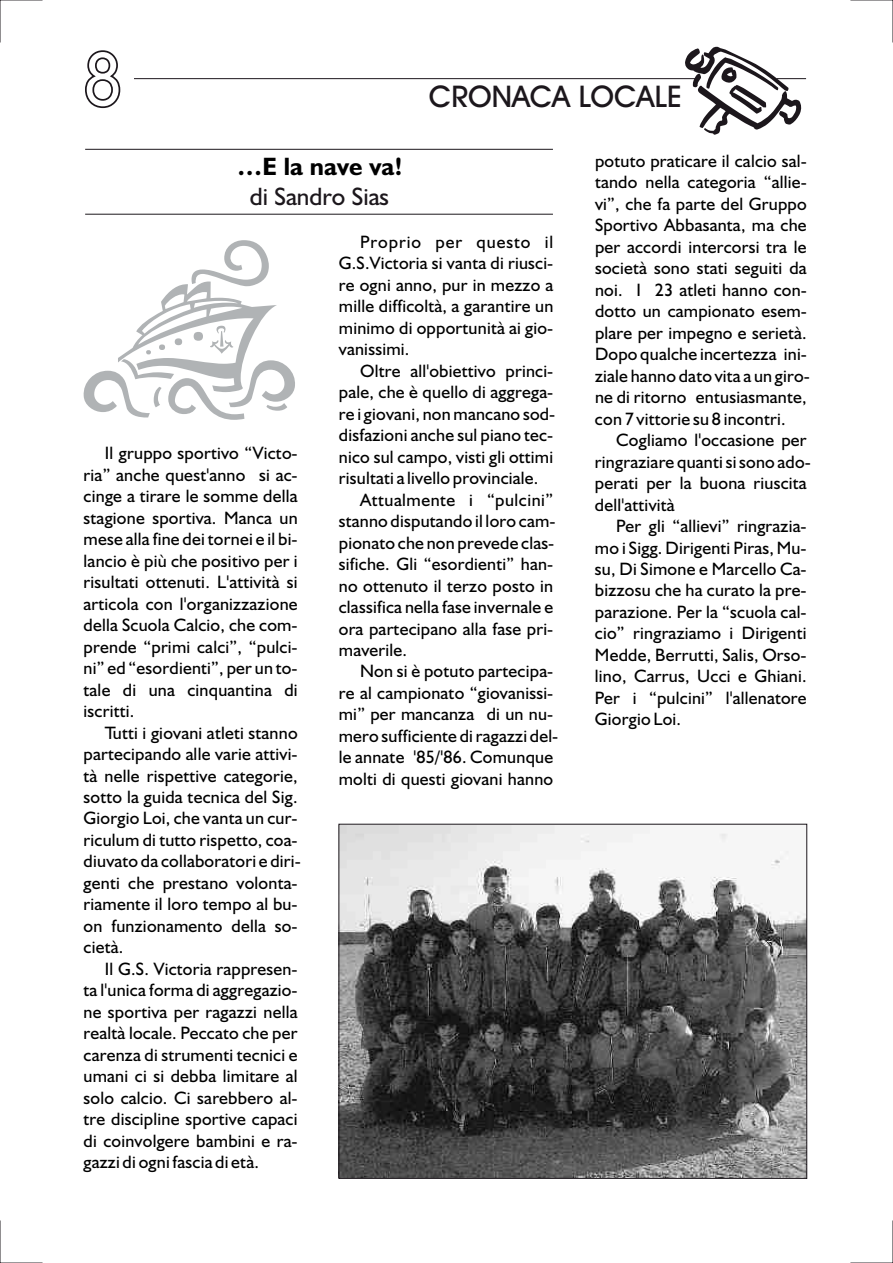
<style>
.page{position:relative;width:893px;height:1263px;background:#fff}
.page>*{position:absolute;margin:0;border:0;box-sizing:border-box;transform-origin:0 0}
.t1{font:500 30px "Avant Garde IT Cby BT";color:#1c171c}
.t2{font:25.2px "Humanist 521 BT";color:#1c171c}
.t3{font:700 25.2px "Humanist 521 BT";color:#000}
.t4{font:18px/21.5px "Humanist 521 BT";letter-spacing:.015em;color:#000;text-align:justify}
</style>
<div class="page">
<hr style="left:85px;top:149px;width:468px;height:1px;background:#1c171c">
<hr style="left:85px;top:214px;width:468px;height:1px;background:#1c171c">
<svg style="left:685px;top:47px;width:117px;height:88px"></svg>
<img style="left:340px;top:826px;width:465px;height:351px">
<svg style="left:83px;top:240px;width:212px;height:180px"></svg>
<h1 class="t1" style="left:429px;top:84px;width:255px">CRONACA LOCALE</h1>
<h2 class="t3" style="left:237px;top:156px;width:167px">…E la nave va!</h2>
<h2 class="t2" style="left:250px;top:186px;width:141px">di Sandro Sias</h2>
<p class="t4" style="left:84px;top:444px;width:216px;text-indent:21px">Il gruppo sportivo “Victo&shy;ria” anche quest'anno si ac&shy;cinge a tirare le somme della stagione sportiva. Manca un mese alla fine dei tornei e il bi&shy;lancio è più che positivo per i risultati ottenuti. L'attività si articola con l'organizzazione della Scuola Calcio, che com&shy;prende “primi calci”, “pulci&shy;ni” ed “esordienti”, per un to&shy;tale di una cinquantina di iscritti.</p>
<p class="t4" style="left:84px;top:723px;width:219px;text-align:left;text-indent:21px">Tutti i giovani atleti stanno partecipando alle varie attivi&shy;tà nelle rispettive categorie, sotto la guida tecnica del Sig.<br>Giorgio Loi, che vanta un cur&shy;riculum di tutto rispetto, coa&shy;diuvato da collaboratori e diri&shy;genti che prestano volonta&shy;riamente il loro tempo al bu&shy;on funzionamento della so&shy;cietà.</p>
<p class="t4" style="left:83px;top:959px;width:216px;text-indent:21px">Il G.S. Victoria rappresen&shy;ta l'unica forma di aggregazio&shy;ne sportiva per ragazzi nella realtà locale. Peccato che per carenza di strumenti tecnici e umani ci si debba limitare al solo calcio. Ci sarebbero al&shy;tre discipline sportive capaci di coinvolgere bambini e ra&shy;gazzi di ogni fascia di età.</p>
<p class="t4" style="left:339px;top:233px;width:216px;text-indent:21px">Proprio per questo il G.S.Victoria si vanta di riusci&shy;re ogni anno, pur in mezzo a mille difficoltà, a garantire un minimo di opportunità ai gio&shy;vanissimi.</p>
<p class="t4" style="left:360px;top:361px;width:195px">Oltre all'obiettivo princi-</p>
<p class="t4" style="left:339px;top:383px;width:216px">pale, che è quello di aggrega-</p>
<p class="t4" style="left:339px;top:404px;width:218px">re i giovani, non mancano sod-</p>
<p class="t4" style="left:339px;top:426px;width:216px">disfazioni anche sul piano tec-</p>
<p class="t4" style="left:339px;top:447px;width:216px">nico sul campo, visti gli ottimi</p>
<p class="t4" style="left:339px;top:469px;width:201px">risultati a livello provinciale.</p>
<p class="t4" style="left:360px;top:490px;width:195px">Attualmente i “pulcini”</p>
<p class="t4" style="left:339px;top:512px;width:218px">stanno disputando il loro cam-</p>
<p class="t4" style="left:339px;top:533px;width:217px">pionato che non prevede clas-</p>
<p class="t4" style="left:339px;top:555px;width:216px">sifiche. Gli “esordienti” han-</p>
<p class="t4" style="left:339px;top:576px;width:216px">no ottenuto il terzo posto in</p>
<p class="t4" style="left:339px;top:598px;width:216px">classifica nella fase invernale e</p>
<p class="t4" style="left:339px;top:619px;width:216px">ora partecipano alla fase pri-</p>
<p class="t4" style="left:339px;top:641px;width:70px">maverile.</p>
<p class="t4" style="left:360px;top:662px;width:195px">Non si è potuto partecipa-</p>
<p class="t4" style="left:339px;top:683px;width:216px">re al campionato “giovanissi-</p>
<p class="t4" style="left:339px;top:705px;width:216px">mi” per mancanza di un nu-</p>
<p class="t4" style="left:339px;top:726px;width:221px">mero sufficiente di ragazzi del-</p>
<p class="t4" style="left:339px;top:748px;width:216px">le annate '85/'86. Comunque</p>
<p class="t4" style="left:339px;top:769px;width:216px">molti di questi giovani hanno</p>
<p class="t4" style="left:595px;top:152px;width:216px;text-align:left">potuto praticare il calcio sal&shy;tando nella categoria “allie&shy;vi”, che fa parte del Gruppo<br>Sportivo Abbasanta, ma che per accordi intercorsi tra le società sono stati seguiti da noi. I 23 atleti hanno con&shy;dotto un campionato esem&shy;plare per impegno e serietà.<br>Dopo qualche incertezza ini&shy;ziale hanno dato vita a un giro&shy;ne di ritorno entusiasmante, con 7 vittorie su 8 incontri.</p>
<p class="t4" style="left:595px;top:431px;width:217px;text-align:left;text-indent:21px">Cogliamo l'occasione per ringraziare quanti si sono ado&shy;perati per la buona riuscita dell'attività</p>
<p class="t4" style="left:595px;top:517px;width:213px;text-indent:21px">Per gli “allievi” ringrazia&shy;mo i Sigg. Dirigenti Piras, Mu&shy;su, Di Simone e Marcello Ca&shy;bizzosu che ha curato la pre&shy;parazione. Per la “scuola cal&shy;cio” ringraziamo i Dirigenti Medde, Berrutti, Salis, Orso&shy;lino, Carrus, Ucci e Ghiani.<br>Per i “pulcini” l'allenatore Giorgio Loi.</p>
</div>
